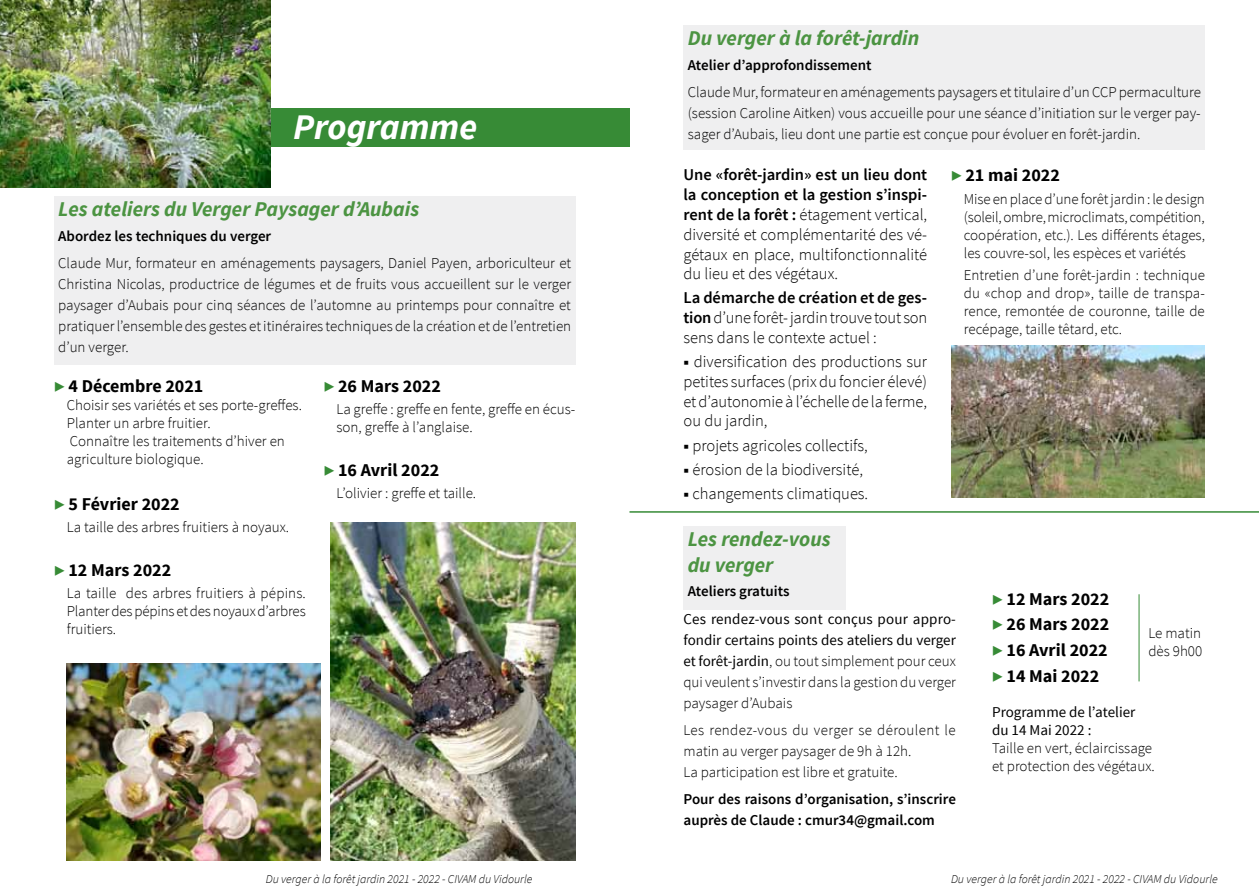
<style>
.page{position:relative;width:1259px;height:893px;background:#fff}
.page>*{position:absolute;margin:0;border:0;box-sizing:border-box;transform-origin:0 0}
.t1{font:italic 700 36px "Source Sans Pro";color:#fff}
.t2{font:italic 700 21px/25.2px "Source Sans Pro";color:#4c9442}
.t3{font:700 18px/25.8px "Source Sans Pro";color:#000;text-align:justify}
.t4{font:300 16.5px/19.8px "Source Sans Pro";color:#000;text-align:justify}
.t5{font:300 15px/18px "Source Sans Pro";color:#000;text-align:justify}
.t6{font:15px/21px "Source Sans Pro";color:#000;text-align:justify}
.t7{font:600 15px/21px "Source Sans Pro";color:#000}
.t8{font:italic 300 12px "Source Sans Pro";color:#000}
.s1{color:#378b36}
.s2{font-weight:600}
.s3{font-weight:700}
.s4{font-weight:300}
</style>
<div class="page">
<div style="left:54px;top:196px;width:521px;height:169px;background:#efeff0"></div>
<div style="left:268px;top:108px;width:361px;height:38px;background:#378b36"></div>
<img style="left:0;top:0;width:271px;height:188px">
<img style="left:331px;top:522px;width:244px;height:338px">
<div style="left:683px;top:25px;width:522px;height:125px;background:#efeff0"></div>
<div style="left:683px;top:526px;width:163px;height:84px;background:#efeff0"></div>
<hr style="left:629px;top:511px;width:630px;height:2px;background:#378b36">
<img style="left:952px;top:346px;width:253px;height:152px">
<hr style="left:1138px;top:594px;width:1px;height:87px;background:#378b36">
<img style="left:67px;top:663px;width:253px;height:198px">
<h1 class="t1" style="left:293px;top:104px;width:186px">Programme</h1>
<h2 class="t2" style="left:58px;top:197px;width:362px">Les ateliers du Verger Paysager d’Aubais</h2>
<p class="t7" style="left:58px;top:226px;width:214px">Abordez les techniques du verger</p>
<p class="t5" style="left:58px;top:253px;width:514px;line-height:21px">Claude Mur, formateur en aménagements paysagers, Daniel Payen, arboriculteur et Christina Nicolas, productrice de légumes et de fruits vous accueillent sur le verger paysager d’Aubais pour cinq séances de l’automne au printemps pour connaître et pratiquer l’ensemble des gestes et itinéraires techniques de la création et de l’entretien d’un verger.</p>
<p class="t3" style="left:54px;top:374px;width:151px"><span class="s1">▶</span> 4 Décembre 2021</p>
<p class="t5" style="left:67px;top:396px;width:237px;text-align:left">Choisir ses variétés et ses porte-greffes.<br>Planter un arbre fruitier.<br>Connaître les traitements d’hiver en agriculture biologique.</p>
<p class="t3" style="left:54px;top:491px;width:127px"><span class="s1">▶</span> 5 Février 2022</p>
<p class="t5" style="left:67px;top:518px;width:224px">La taille des arbres fruitiers à noyaux.</p>
<p class="t3" style="left:54px;top:557px;width:119px"><span class="s1">▶</span> 12 Mars 2022</p>
<p class="t5" style="left:67px;top:584px;width:241px">La taille des arbres fruitiers à pépins.<br>Planter des pépins et des noyaux d’arbres fruitiers.</p>
<p class="t3" style="left:324px;top:374px;width:119px"><span class="s1">▶</span> 26 Mars 2022</p>
<p class="t5" style="left:336px;top:400px;width:240px">La greffe : greffe en fente, greffe en écus&shy;son, greffe à l’anglaise.</p>
<p class="t3" style="left:324px;top:458px;width:117px"><span class="s1">▶</span> 16 Avril 2022</p>
<p class="t5" style="left:336px;top:484px;width:141px">L’olivier : greffe et taille.</p>
<h2 class="t2" style="left:688px;top:26px;width:233px">Du verger à la forêt-jardin</h2>
<p class="t7" style="left:688px;top:55px;width:185px">Atelier d’approfondissement</p>
<p class="t5" style="left:688px;top:82px;width:514px;line-height:21px">Claude Mur, formateur en aménagements paysagers et titulaire d’un CCP permaculture (session Caroline Aitken) vous accueille pour une séance d’initiation sur le verger pay&shy;sager d’Aubais, lieu dont une partie est conçue pour évoluer en forêt-jardin.</p>
<p class="t4" style="left:683px;top:165px;width:245px"><span class="s2">Une «forêt-jardin» est un lieu dont la conception et la gestion s’inspi&shy;rent de la forêt :</span> étagement vertical, diversité et complémentarité des vé&shy;gétaux en place, multifonctionnalité du lieu et des végétaux.</p>
<p class="t4" style="left:683px;top:288px;width:245px"><span class="s2">La démarche de création et de ges&shy;tion</span> d’une forêt- jardin trouve tout son sens dans le contexte actuel :</p>
<p class="t4" style="left:683px;top:352px;width:245px"><span class="s3">■</span> diversification des productions sur petites surfaces (prix du foncier élevé) et d’autonomie à l’échelle de la ferme, ou du jardin,</p>
<p class="t4" style="left:683px;top:435px;width:186px"><span class="s3">■</span> projets agricoles collectifs,</p>
<p class="t4" style="left:683px;top:459px;width:181px"><span class="s3">■</span> érosion de la biodiversité,</p>
<p class="t4" style="left:683px;top:483px;width:186px"><span class="s3">■</span> changements climatiques.</p>
<h2 class="t2" style="left:688px;top:527px;width:145px">Les rendez-vous du verger</h2>
<p class="t7" style="left:688px;top:581px;width:103px">Ateliers gratuits</p>
<p class="t6" style="left:683px;top:608px;width:274px">Ces rendez-vous sont conçus pour appro&shy;fondir certains points des ateliers du verger et forêt-jardin<span class="s4">, ou tout simplement pour ceux qui veulent s’investir dans la gestion du verger paysager d’Aubais</span></p>
<p class="t5" style="left:683px;top:720px;width:274px;line-height:21px;text-align:left">Les rendez-vous du verger se déroulent le matin au verger paysager de 9h à 12h.<br>La participation est libre et gratuite.</p>
<p class="t7" style="left:683px;top:789px;width:274px">Pour des raisons d’organisation, s’inscrire auprès de Claude : cmur34@gmail.com</p>
<p class="t3" style="left:951px;top:163px;width:110px"><span class="s1">▶</span> 21 mai 2022</p>
<p class="t5" style="left:963px;top:190px;width:243px">Mise en place d’une forêt jardin : le design (soleil, ombre, microclimats, compétition, coopération, etc.). Les différents étages, les couvre-sol, les espèces et variétés</p>
<p class="t5" style="left:963px;top:266px;width:243px">Entretien d’une forêt-jardin : technique du «chop and drop», taille de transpa&shy;rence, remontée de couronne, taille de recépage, taille têtard, etc.</p>
<p class="t3" style="left:992px;top:586px;width:119px"><span class="s1">▶</span> 12 Mars 2022 <span class="s1">▶</span> 26 Mars 2022 <span class="s1">▶</span> 16 Avril 2022 <span class="s1">▶</span> 14 Mai 2022</p>
<p class="t6" style="left:992px;top:703px;width:145px;line-height:18px">Programme de l’atelier du 14 Mai 2022 :</p>
<p class="t5" style="left:992px;top:739px;width:164px">Taille en vert, éclaircissage et protection des végétaux.</p>
<p class="t5" style="left:1148px;top:624px;width:55px">Le matin dès 9h00</p>
<p class="t8" style="left:266px;top:872px;width:268px">Du verger à la forêt jardin 2021 - 2022 - CIVAM du Vidourle</p>
<p class="t8" style="left:951px;top:872px;width:268px">Du verger à la forêt jardin 2021 - 2022 - CIVAM du Vidourle</p>
</div>
